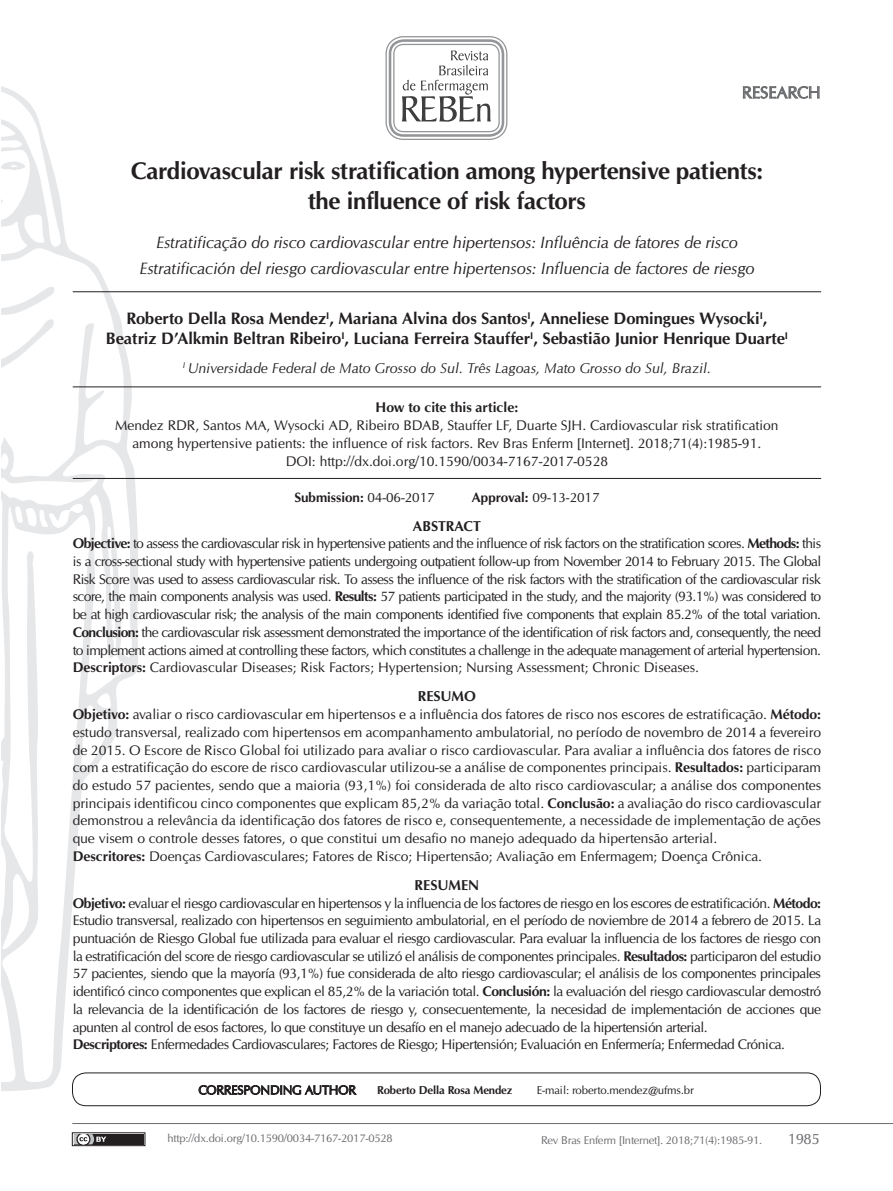
<style>
.page{position:relative;width:893px;height:1191px;background:#fff}
.page>*{position:absolute;margin:0;border:0;box-sizing:border-box;transform-origin:0 0}
.t1{font:700 24px/30px "URW Classico";letter-spacing:-.01em;color:#231f20;text-align:center}
.t2{font:700 16.5px/19.8px "URW Classico";color:#231f20;text-align:center}
.t3{font:italic 16.5px/25.2px "URW Classico";letter-spacing:-.01em;color:#231f20;text-align:center}
.t4{font:16.5px "URW Classico";color:#6c6d70}
.t5{font:15px "URW Classico";color:#6c6d70}
.t6{font:italic 14.25px "URW Classico";color:#231f20}
.t7{font:700 14.25px "URW Classico";color:#231f20}
.t8{font:13.95px/17.7px "URW Classico";letter-spacing:-.01em;color:#231f20;text-align:center}
.t9{font:13.95px/17.7px "URW Classico";letter-spacing:-.03em;color:#231f20}
.t10{font:700 13.95px "URW Classico";color:#231f20}
.t11{font:700 13.5px "URW Classico";color:#231f20}
.t12{font:13.5px "URW Classico";color:#231f20}
.t13{font:12.45px "URW Classico";letter-spacing:-.01em;color:#231f20}
.t14{font:11.4px "URW Classico";letter-spacing:-.01em;color:#231f20}
.t15{font:700 11.4px "URW Classico";letter-spacing:-.01em;color:#231f20}
.t16{font:11.25px "URW Classico";letter-spacing:-.015em;color:#6c6d70}
.s1{font-weight:400}
.s2{font-weight:700}
</style>
<div class="page">
<div style="left:385px;top:36px;width:122px;height:104px;border:1px solid #939598;border-radius:17px"></div>
<div style="left:389px;top:39px;width:115px;height:98px;border:3px solid #939598;border-radius:14px"></div>
<div style="left:393px;top:44px;width:107px;height:88px;border:1px solid #939598;border-radius:10px"></div>
<svg style="left:402px;top:51px;width:89px;height:71px"></svg>
<hr style="left:72px;top:1123px;width:821px;height:1px;background:#6c6d70">
<svg style="left:1px;top:86px;width:137px;height:1005px"></svg>
<div style="left:72px;top:1132px;width:73px;height:14px;border:1px solid #231f20"></div>
<div style="left:74px;top:1134px;width:70px;height:10px;background:#231f20"></div>
<svg style="left:74px;top:1134px;width:32px;height:10px"></svg>
<svg style="left:743px;top:86px;width:76px;height:13px"></svg>
<hr style="left:73px;top:291px;width:748px;height:1px;background:#231f20">
<hr style="left:73px;top:386px;width:748px;height:1px;background:#231f20">
<hr style="left:73px;top:478px;width:748px;height:1px;background:#231f20">
<div style="left:72px;top:1072px;width:749px;height:34px;border:1px solid #231f20;border-radius:14px"></div>
<svg style="left:199px;top:1085px;width:157px;height:9px"></svg>
<p class="t4" style="left:742px;top:83px;width:80px">RESEARCH</p>
<h1 class="t1" style="left:131px;top:156px;width:634px">Cardiovascular risk stratification among hypertensive patients: the influence of risk factors</h1>
<p class="t3" style="left:139px;top:230px;width:617px">Estratificação do risco cardiovascular entre hipertensos: Influência de fatores de risco<br>Estratificación del riesgo cardiovascular entre hipertensos: Influencia de factores de riesgo</p>
<p class="t2" style="left:106px;top:309px;width:684px">Roberto Della Rosa Mendez<sup>I</sup>, Mariana Alvina dos Santos<sup>I</sup>, Anneliese Domingues Wysocki<sup>I</sup>,<br>Beatriz D’Alkmin Beltran Ribeiro<sup>I</sup>, Luciana Ferreira Stauffer<sup>I</sup>, Sebastião Junior Henrique Duarte<sup>I</sup></p>
<p class="t6" style="left:183px;top:359px;width:529px"><sup>I</sup> Universidade Federal de Mato Grosso do Sul. Três Lagoas, Mato Grosso do Sul, Brazil.</p>
<p class="t10" style="left:376px;top:398px;width:144px">How to cite this article:</p>
<p class="t8" style="left:115px;top:416px;width:665px">Mendez RDR, Santos MA, Wysocki AD, Ribeiro BDAB, Stauffer LF, Duarte SJH. Cardiovascular risk stratification among hypertensive patients: the influence of risk factors. Rev Bras Enferm [Internet]. 2018;71(4):1985-91.<br>DOI: http://dx.doi.org/10.1590/0034-7167-2017-0528</p>
<p class="t11" style="left:294px;top:488px;width:142px">Submission: <span class="s1">04-06-2017</span></p>
<p class="t12" style="left:472px;top:489px;width:129px"><span class="s2">Approval:</span> 09-13-2017</p>
<p class="t7" style="left:413px;top:517px;width:69px">ABSTRACT</p>
<p class="t8" style="left:73px;top:535px;width:750px;text-align:justify"><span class="s2">Objective:</span> to assess the cardiovascular risk in hypertensive patients and the influence of risk factors on the stratification scores. <span class="s2">Methods:</span> this is a cross-sectional study with hypertensive patients undergoing outpatient follow-up from November 2014 to February 2015. The Global Risk Score was used to assess cardiovascular risk. To assess the influence of the risk factors with the stratification of the cardiovascular risk score, the main components analysis was used. <span class="s2">Results:</span> 57 patients participated in the study, and the majority (93.1%) was considered to be at high cardiovascular risk; the analysis of the main components identified five components that explain 85.2% of the total variation.<br><span class="s2">Conclusion:</span> the cardiovascular risk assessment demonstrated the importance of the identification of risk factors and, consequently, the need to implement actions aimed at controlling these factors, which constitutes a challenge in the adequate management of arterial hypertension.<br><span class="s2">Descriptors:</span> Cardiovascular Diseases; Risk Factors; Hypertension; Nursing Assessment; Chronic Diseases.</p>
<p class="t7" style="left:418px;top:688px;width:60px">RESUMO</p>
<p class="t8" style="left:73px;top:705px;width:750px;text-align:left"><span class="s2">Objetivo:</span> avaliar o risco cardiovascular em hipertensos e a influência dos fatores de risco nos escores de estratificação. <span class="s2">Método: </span>estudo transversal, realizado com hipertensos em acompanhamento ambulatorial, no período de novembro de 2014 a fevereiro de 2015. O Escore de Risco Global foi utilizado para avaliar o risco cardiovascular. Para avaliar a influência dos fatores de risco com a estratificação do escore de risco cardiovascular utilizou-se a análise de componentes principais. <span class="s2">Resultados:</span> participaram do estudo 57 pacientes, sendo que a maioria (93,1%) foi considerada de alto risco cardiovascular; a análise dos componentes principais identificou cinco componentes que explicam 85,2% da variação total. <span class="s2">Conclusão:</span> a avaliação do risco cardiovascular demonstrou a relevância da identificação dos fatores de risco e, consequentemente, a necessidade de implementação de ações que visem o controle desses fatores, o que constitui um desafio no manejo adequado da hipertensão arterial.<br><span class="s2">Descritores:</span> Doenças Cardiovasculares; Fatores de Risco; Hipertensão; Avaliação em Enfermagem; Doença Crônica.</p>
<p class="t7" style="left:415px;top:876px;width:66px">RESUMEN</p>
<p class="t9" style="left:73px;top:894px;width:750px"><span class="s2">Objetivo:</span> evaluar el riesgo cardiovascular en hipertensos y la influencia de los factores de riesgo en los escores de estratificación. <span class="s2">Método:<br></span>Estudio transversal, realizado con hipertensos en seguimiento ambulatorial, en el período de noviembre de 2014 a febrero de 2015. La puntuación de Riesgo Global fue utilizada para evaluar el riesgo cardiovascular. Para evaluar la influencia de los factores de riesgo con la estratificación del score de riesgo cardiovascular se utilizó el análisis de componentes principales. <span class="s2">Resultados:</span> participaron del estudio 57 pacientes, siendo que la mayoría (93,1%) fue considerada de alto riesgo cardiovascular; el análisis de los componentes principales identificó cinco componentes que explican el 85,2% de la variación total. <span class="s2">Conclusión:</span> la evaluación del riesgo cardiovascular demostró la relevancia de la identificación de los factores de riesgo y, consecuentemente, la necesidad de implementación de acciones que apunten al control de esos factores, lo que constituye un desafío en el manejo adecuado de la hipertensión arterial.<br><span class="s2">Descriptores:</span> Enfermedades Cardiovasculares; Factores de Riesgo; Hipertensión; Evaluación en Enfermería; Enfermedad Crónica.</p>
<p class="t13" style="left:198px;top:1083px;width:159px">CORRESPONDING AUTHOR</p>
<p class="t15" style="left:377px;top:1083px;width:137px">Roberto Della Rosa Mendez</p>
<p class="t14" style="left:537px;top:1083px;width:159px">E-mail: roberto.mendez@ufms.br</p>
<p class="t16" style="left:168px;top:1132px;width:227px">http://dx.doi.org/10.1590/0034-7167-2017-0528</p>
<p class="t16" style="left:541px;top:1133px;width:223px">Rev Bras Enferm [Internet]. 2018;71(4):1985-91.</p>
<p class="t5" style="left:788px;top:1130px;width:33px">1985</p>
</div>
